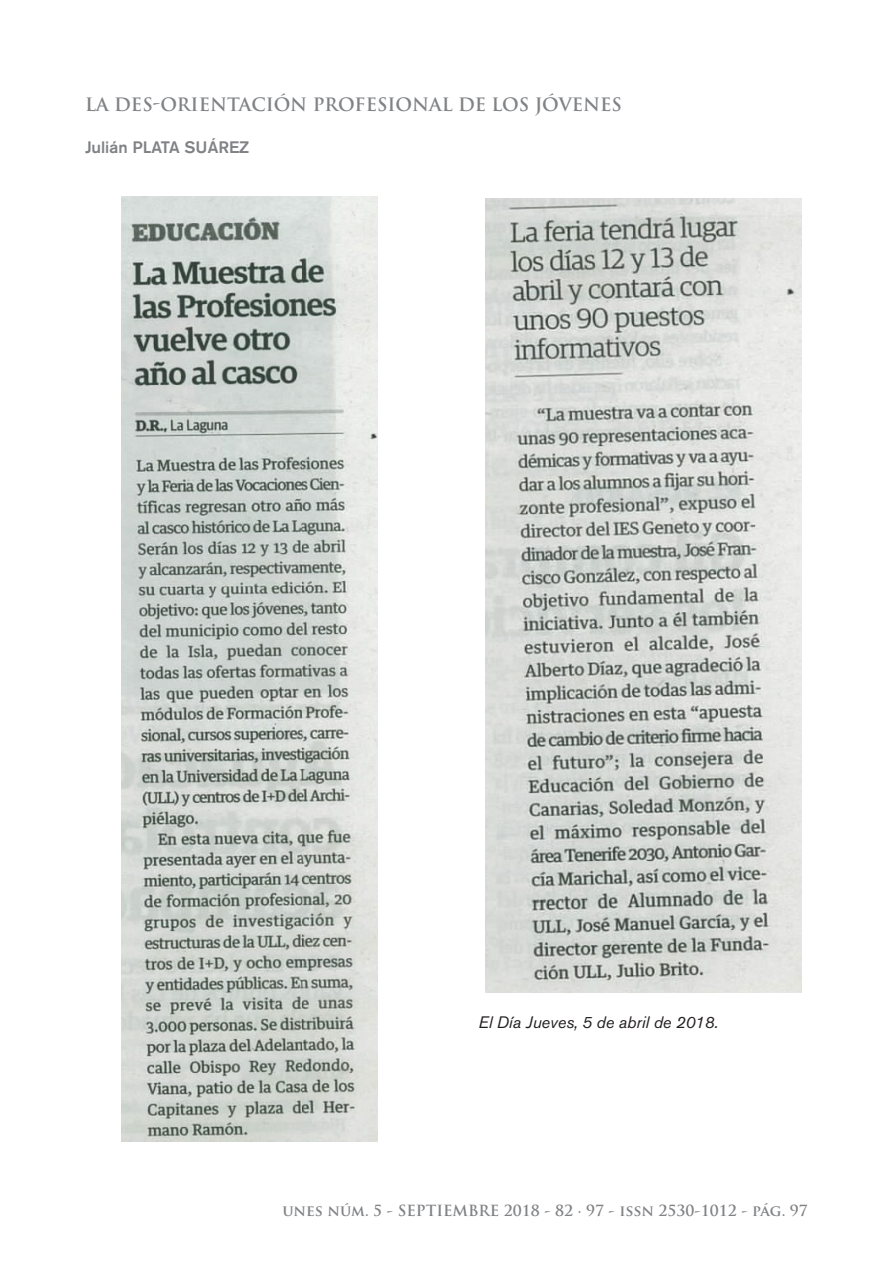
<style>
.page{position:relative;width:893px;height:1263px;background:#fff}
.page>*{position:absolute;margin:0;border:0;box-sizing:border-box;transform-origin:0 0}
.t1{font:700 18px "Trajan Pro";color:#808285}
.pie{font:italic 16.5px "Akzidenz Grotesk BQ";color:#231f20}
.t2{font:500 16.5px "Akzidenz Grotesk BQ";color:#808285}
.Título_H1{font:700 15px "Trajan Pro";color:#808285}
</style>
<div class="page">
<img style="left:122px;top:196px;width:256px;height:946px">
<img style="left:485px;top:198px;width:316px;height:794px">
<p class="t1" style="left:85px;top:93px;width:198px">LA DES-ORIENTACIÓN</p>
<p class="t1" style="left:313px;top:93px;width:311px">PROFESIONAL DE LOS JÓVENES</p>
<p class="t2" style="left:85px;top:137px;width:166px">Julián PLATA SUÁREZ</p>
<p class="pie" style="left:478px;top:1012px;width:241px">El Día Jueves, 5 de abril de 2018.</p>
<p class="Título_H1" style="left:282px;top:1201px;width:527px">unes núm. 5 - SEPTIEMBRE 2018 - 82 · 97 - issn 2530-1012 - pág. 97</p>
</div>
